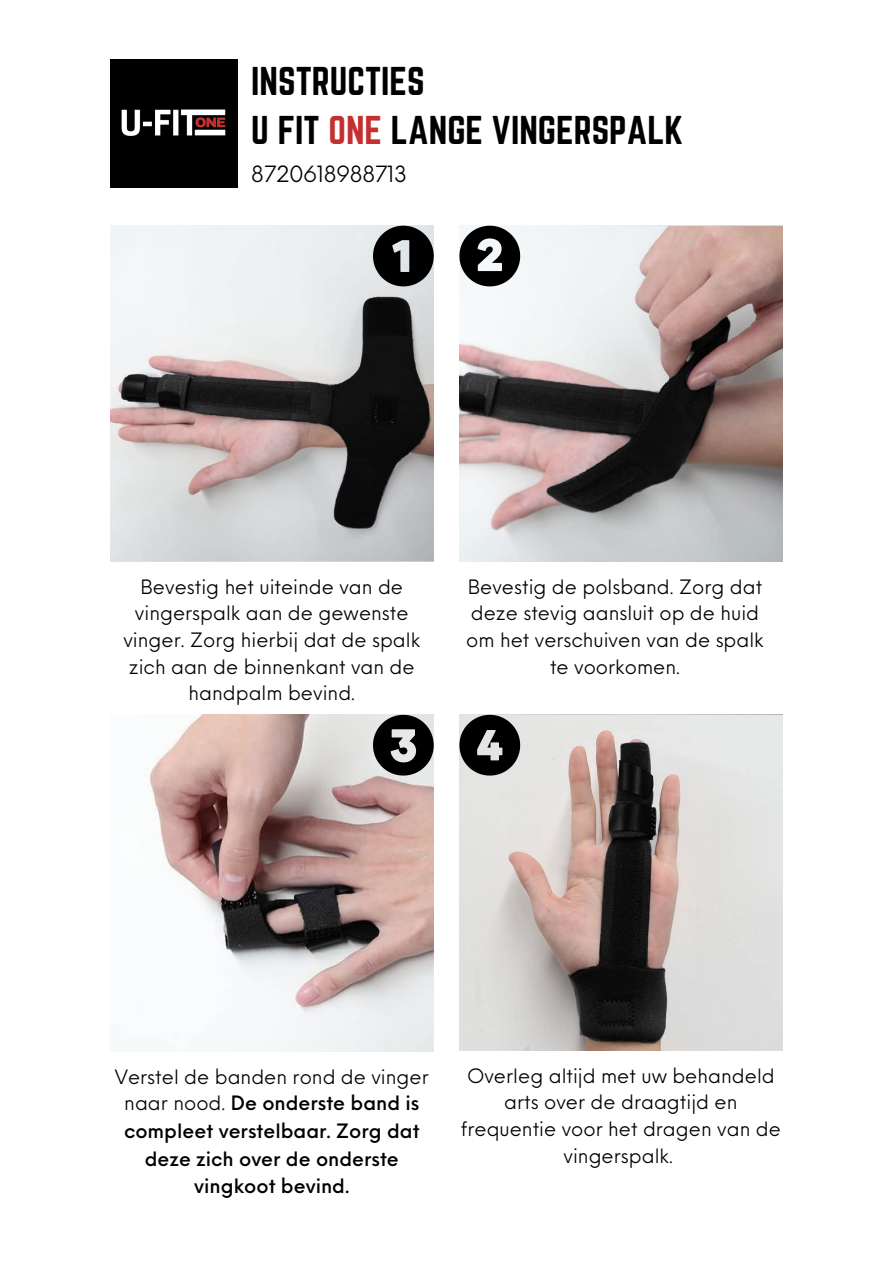
<style>
.page{position:relative;width:893px;height:1264px;background:#fff}
.page>*{position:absolute;margin:0;border:0;box-sizing:border-box;transform-origin:0 0}
.t1{font:35.1px/49.1px "Norwester";color:#000}
.t2{font:21.9px "Neue Einstellung";color:#000}
.t3{font:19.35px/26.5px "Neue Einstellung";color:#000;text-align:center}
.t4{font:500 19.35px/27.3px "Neue Einstellung";color:#000;text-align:center}
.s1{color:#c42f2f}
.s2{font-weight:400}
</style>
<div class="page">
<img style="left:110px;top:226px;width:323px;height:336px">
<img style="left:459px;top:226px;width:323px;height:335px">
<svg style="left:373px;top:226px;width:60px;height:60px;background:#424344"></svg>
<svg style="left:459px;top:226px;width:61px;height:60px"></svg>
<img style="left:110px;top:60px;width:127px;height:127px">
<img style="left:110px;top:714px;width:323px;height:337px">
<img style="left:459px;top:714px;width:323px;height:336px">
<svg style="left:373px;top:714px;width:60px;height:61px;background:#535454"></svg>
<svg style="left:459px;top:714px;width:61px;height:61px;background:#4d4d4d"></svg>
<h1 class="t1" style="left:251px;top:56px;width:433px">INSTRUCTIES<br>U FIT <span class="s1">ONE</span> LANGE VINGERSPALK</h1>
<p class="t2" style="left:251px;top:154px;width:157px">8720618988713</p>
<p class="t3" style="left:123px;top:571px;width:298px">Bevestig het uiteinde van de vingerspalk aan de gewenste vinger. Zorg hierbij dat de spalk zich aan de binnenkant van de handpalm bevind.</p>
<p class="t3" style="left:466px;top:571px;width:299px">Bevestig de polsband. Zorg dat deze stevig aansluit op de huid om het verschuiven van de spalk te voorkomen.</p>
<p class="t4" style="left:115px;top:1061px;width:315px"><span class="s2">Verstel de banden rond de vinger naar nood.</span> De onderste band is compleet verstelbaar. Zorg dat deze zich over de onderste vingkoot bevind.</p>
<p class="t3" style="left:461px;top:1060px;width:321px">Overleg altijd met uw behandeld arts over de draagtijd en frequentie voor het dragen van de vingerspalk.</p>
</div>
